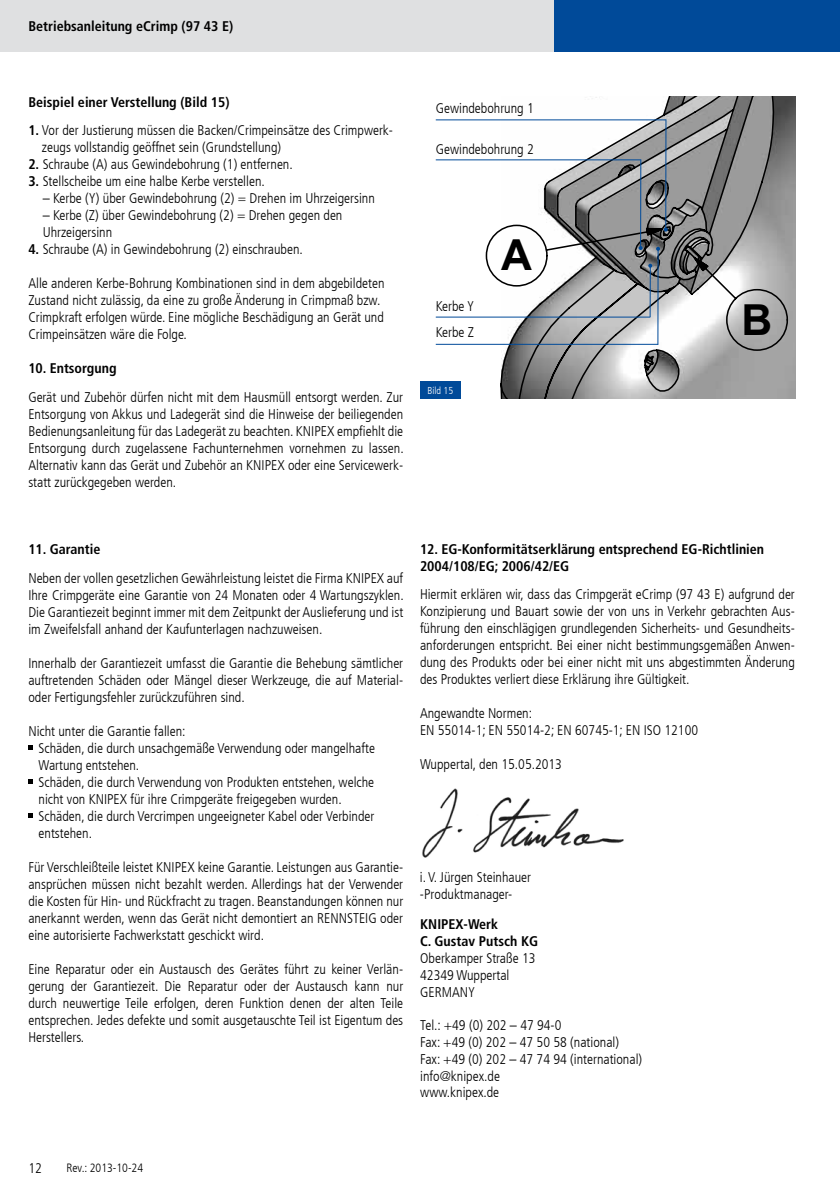
<style>
.page{position:relative;width:840px;height:1191px;background:#fff}
.page>*{position:absolute;margin:0;border:0;box-sizing:border-box;transform-origin:0 0}
.t1{font:300 condensed 14px/17px "Frutiger LT Com";color:#000}
.t2{font:700 condensed 14px/16.8px "Frutiger LT Com";color:#000}
.t3{font:300 condensed 12px "Frutiger LT Com";color:#000}
.t4{font:300 condensed 10px "Frutiger LT Com";color:#fff}
.s1{font-weight:700}
</style>
<div class="page">
<div style="left:0;top:0;width:554px;height:52px;background:#dfe0e1"></div>
<div style="left:554px;top:0;width:285px;height:52px;background:#004a99"></div>
<img style="left:422px;top:788px;width:202px;height:70px">
<svg style="left:28px;top:745px;width:5px;height:5px"></svg>
<svg style="left:28px;top:779px;width:5px;height:5px"></svg>
<svg style="left:28px;top:813px;width:5px;height:5px"></svg>
<img style="left:774px;top:96px;width:21px;height:303px">
<svg style="left:499px;top:96px;width:275px;height:303px"></svg>
<hr style="left:665px;top:119px;width:1px;height:111px;background:#004a99">
<hr style="left:639px;top:159px;width:2px;height:89px;background:#004a99">
<hr style="left:657px;top:249px;width:1px;height:96px;background:#004a99">
<hr style="left:649px;top:266px;width:1px;height:51px;background:#004a99">
<div style="left:420px;top:381px;width:40px;height:18px;background:#004a99"></div>
<hr style="left:435px;top:119px;width:230px;height:1px;background:#004a99">
<hr style="left:435px;top:159px;width:205px;height:1px;background:#004a99">
<hr style="left:435px;top:344px;width:222px;height:1px;background:#004a99">
<hr style="left:435px;top:316px;width:215px;height:1px;background:#004a99">
<svg style="left:688px;top:252px;width:100px;height:100px"></svg>
<svg style="left:485px;top:224px;width:184px;height:63px"></svg>
<p class="t2" style="left:28px;top:18px;width:206px">Betriebsanleitung eCrimp (97 43 E)</p>
<p class="t2" style="left:28px;top:94px;width:202px">Beispiel einer Verstellung (Bild 15)</p>
<p class="t1" style="left:42px;top:122px;width:352px;text-indent:-14px"><span class="s1">1.</span> Vor der Justierung müssen die Backen/Crimpeinsätze des Crimpwerk&shy;zeugs vollstandig geöffnet sein (Grundstellung)</p>
<p class="t1" style="left:28px;top:156px;width:266px"><span class="s1">2.</span> Schraube (A) aus Gewindebohrung (1) entfernen.</p>
<p class="t1" style="left:28px;top:173px;width:238px"><span class="s1">3.</span> Stellscheibe um eine halbe Kerbe verstellen.</p>
<p class="t1" style="left:43px;top:190px;width:333px">– Kerbe (Y) über Gewindebohrung (2) = Drehen im Uhrzeigersinn</p>
<p class="t1" style="left:43px;top:207px;width:301px">– Kerbe (Z) über Gewindebohrung (2) = Drehen gegen den<br>Uhrzeigersinn</p>
<p class="t1" style="left:28px;top:241px;width:276px"><span class="s1">4.</span> Schraube (A) in Gewindebohrung (2) einschrauben.</p>
<p class="t1" style="left:28px;top:275px;width:357px">Alle anderen Kerbe-Bohrung Kombinationen sind in dem abgebildeten Zustand nicht zulässig, da eine zu große Änderung in Crimpmaß bzw.<br>Crimpkraft erfolgen würde. Eine mögliche Beschädigung an Gerät und Crimpeinsätzen wäre die Folge.</p>
<p class="t2" style="left:28px;top:360px;width:90px">10. Entsorgung</p>
<p class="t1" style="left:28px;top:388px;width:376px;text-align:justify">Gerät und Zubehör dürfen nicht mit dem Hausmüll entsorgt werden. Zur Entsorgung von Akkus und Ladegerät sind die Hinweise der beiliegenden Bedienungsanleitung für das Ladegerät zu beachten. KNIPEX empfiehlt die Entsorgung durch zugelassene Fachunternehmen vornehmen zu lassen.<br>Alternativ kann das Gerät und Zubehör an KN IPEX oder eine Servicewerk&shy;statt zurückgegeben werden.</p>
<p class="t1" style="left:435px;top:100px;width:100px">Gewindebohrung 1</p>
<p class="t1" style="left:435px;top:141px;width:100px">Gewindebohrung 2</p>
<p class="t1" style="left:435px;top:293px;width:40px;line-height:26.4px">Kerbe Y<br>Kerbe Z</p>
<p class="t4" style="left:427px;top:384px;width:27px">Bild 15</p>
<p class="t2" style="left:28px;top:541px;width:74px">11. Garantie</p>
<p class="t1" style="left:28px;top:569px;width:376px;text-align:justify">Neben der vollen gesetzlichen Gewährleistung leistet die Firma KN IPEX auf Ihre Crimpgeräte eine Garantie von 24 Monaten oder 4 Wartungszyklen.<br>Die Garantiezeit beginnt immer mit dem Zeitpunkt der Auslieferung und ist im Zweifelsfall anhand der Kaufunterlagen nachzuweisen.</p>
<p class="t1" style="left:28px;top:654px;width:376px;text-align:justify">Innerhalb der Garantiezeit umfasst die Garantie die Behebung sämtlicher auftretenden Schäden oder Mängel dieser Werkzeuge, die auf Material&shy;oder Fertigungsfehler zurückzuführen sind.</p>
<p class="t1" style="left:39px;top:722px;width:337px;text-indent:-10px">N icht unter die Garantie fallen:<br>Schäden, die durch unsachgemäße Verwendung oder mangelhafte Wartung entstehen.<br>Schäden, die durch Verwendung von Produkten entstehen, welche nicht von KN IPEX für ihre Crimpgeräte freigegeben wurden.<br>Schäden, die durch Vercrimpen ungeeigneter Kabel oder Verbinder entstehen.</p>
<p class="t1" style="left:28px;top:858px;width:376px;text-align:justify">Für Verschleißteile leistet KN IPEX keine Garantie. Leistungen aus Garantie&shy;ansprüchen müssen nicht bezahlt werden. Allerdings hat der Verwender die Kosten für Hin- und Rückfracht zu tragen. Beanstandungen können nur anerkannt werden, wenn das Gerät nicht demontiert an RENNSTEIG oder eine autorisierte Fachwerkstatt geschickt wird.</p>
<p class="t1" style="left:28px;top:960px;width:376px;text-align:justify">Eine Reparatur oder ein Austausch des Gerätes führt zu keiner Verlän&shy;gerung der Garantiezeit. Die Reparatur oder der Austausch kann nur durch neuwertige Teile erfolgen, deren Funktion denen der alten Teile entsprechen. Jedes defekte und somit ausgetauschte Teil ist Eigentum des Herstellers.</p>
<p class="t2" style="left:420px;top:541px;width:345px">12. EG-Konformitätserklärung entsprechend EG-Richtlinien<br>2004/108/EG; 2006/42/EG</p>
<p class="t1" style="left:420px;top:586px;width:376px;text-align:justify">Hiermit erklären wir, dass das Crimpgerät eCrimp (97 43 E) aufgrund der Konzipierung und Bauart sowie der von uns in Verkehr gebrachten Aus&shy;führung den einschlägigen grundlegenden Sicherheits- und Gesundheits&shy;anforderungen entspricht. Bei einer nicht bestimmungsgemäßen Anwen&shy;dung des Produkts oder bei einer nicht mit uns abgestimmten Änderung des Produktes verliert diese Erklärung ihre Gültigkeit.</p>
<p class="t1" style="left:420px;top:705px;width:279px">Angewandte Normen:<br>EN 55014-1; EN 55014-2; EN 60745-1; EN ISO 12100</p>
<p class="t1" style="left:420px;top:756px;width:143px">Wuppertal, den 15.05.2013</p>
<p class="t1" style="left:420px;top:868px;width:112px">i. V. Jürgen Steinhauer -Produktmanager-</p>
<p class="t2" style="left:420px;top:916px;width:119px">KNIPEX-Werk<br>C. Gustav Putsch KG</p>
<p class="t1" style="left:420px;top:949px;width:117px">Oberkamper Straße 13<br>42349 Wuppertal<br>Germany</p>
<p class="t1" style="left:420px;top:1017px;width:223px">Tel.: +49 (0) 202 – 47 94-0<br>Fax: +49 (0) 202 – 47 50 58 (national)<br>Fax: +49 (0) 202 – 47 74 94 (international) info@knipex.de<br>www.knipex.de</p>
<p class="t1" style="left:28px;top:1160px;width:15px">12</p>
<p class="t3" style="left:66px;top:1160px;width:78px">Rev.: 2013-10-24</p>
</div>
